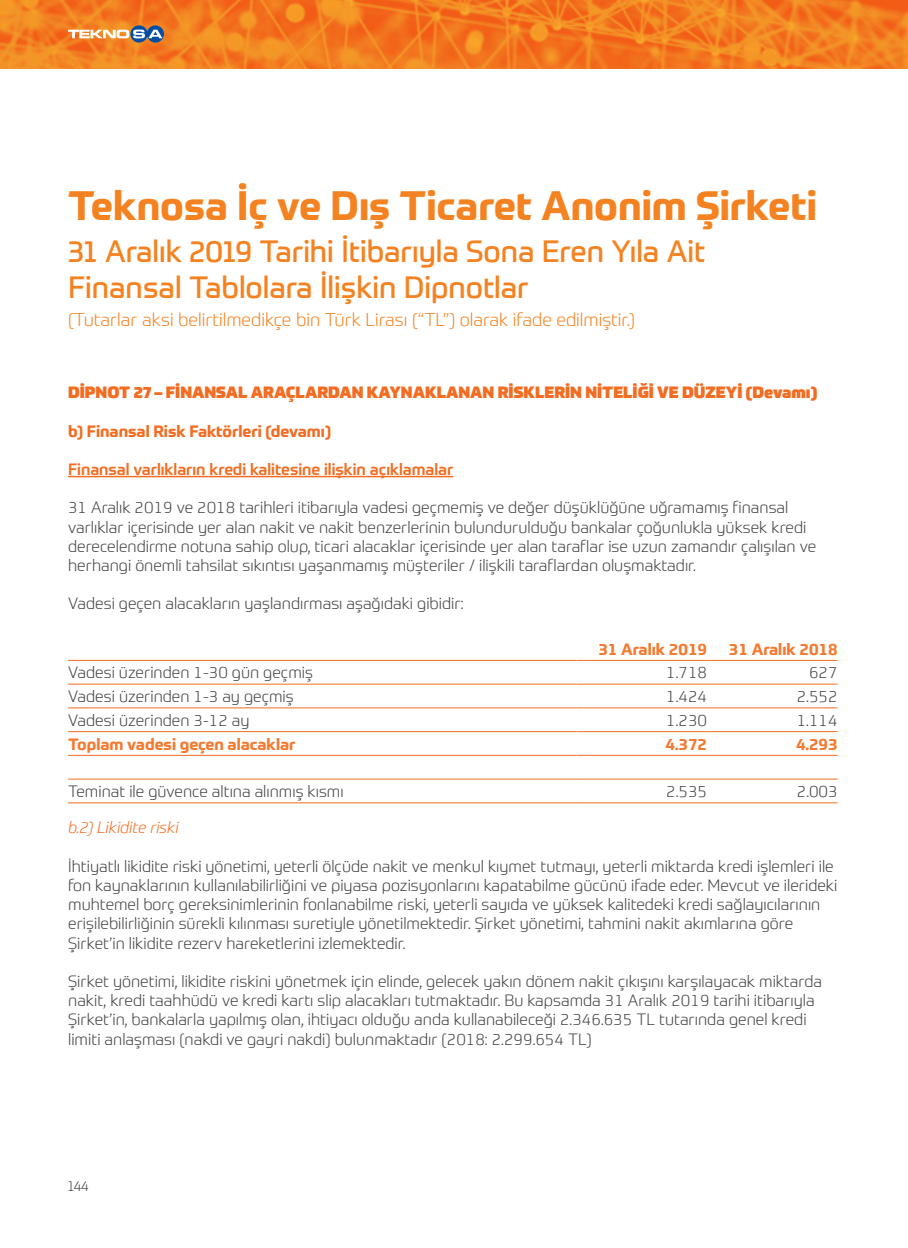
<style>
.page{position:relative;width:908px;height:1248px;background:#fff}
.page>*{position:absolute;margin:0;border:0;box-sizing:border-box;transform-origin:0 0}
.t1{font:700 40px "Prometo";color:#f58220}
.t2{font:30px/36px "Prometo";color:#f58220}
.t3{font:300 18px "Prometo";color:#f58220}
.t4{font:300 16px/19.2px "Prometo";color:#414042}
.t5{font:900 16px "Prometo";color:#f36c21}
.t6{font:700 16px "Prometo";color:#f47a32}
.t7{font:500 16px "Prometo";color:#f36c21}
.t8{font:700 16px "Prometo";color:#f36c21}
.t9{font:italic 300 16px "Prometo";color:#f36c21}
.t10{font:300 14px "Prometo";color:#414042}
</style>
<div class="page">
<svg style="left:0;top:0;width:907px;height:68px;background:#f27c20"></svg>
<svg style="left:147px;top:25px;width:17px;height:18px"></svg>
<svg style="left:130px;top:25px;width:18px;height:18px"></svg>
<svg style="left:68px;top:30px;width:94px;height:8px"></svg>
<hr style="left:68px;top:476px;width:385px;height:1px;background:#f36c21">
<hr style="left:68px;top:802px;width:508px;height:1px;background:#f36c21">
<hr style="left:576px;top:802px;width:130px;height:1px;background:#f36c21">
<hr style="left:706px;top:802px;width:131px;height:1px;background:#f36c21">
<hr style="left:68px;top:660px;width:508px;height:1px;background:#f36c21">
<hr style="left:576px;top:660px;width:130px;height:1px;background:#f36c21">
<hr style="left:706px;top:660px;width:131px;height:1px;background:#f36c21">
<hr style="left:68px;top:683px;width:508px;height:1px;background:#f36c21">
<hr style="left:576px;top:683px;width:130px;height:1px;background:#f36c21">
<hr style="left:706px;top:683px;width:131px;height:1px;background:#f36c21">
<hr style="left:68px;top:707px;width:508px;height:1px;background:#f36c21">
<hr style="left:576px;top:707px;width:130px;height:1px;background:#f36c21">
<hr style="left:706px;top:707px;width:131px;height:1px;background:#f36c21">
<hr style="left:68px;top:731px;width:508px;height:1px;background:#f36c21">
<hr style="left:576px;top:731px;width:130px;height:1px;background:#f36c21">
<hr style="left:706px;top:731px;width:131px;height:1px;background:#f36c21">
<hr style="left:68px;top:755px;width:508px;height:1px;background:#f36c21">
<hr style="left:576px;top:755px;width:130px;height:1px;background:#f36c21">
<hr style="left:706px;top:755px;width:131px;height:1px;background:#f36c21">
<hr style="left:68px;top:778px;width:508px;height:1px;background:#f36c21">
<hr style="left:576px;top:778px;width:130px;height:1px;background:#f36c21">
<hr style="left:706px;top:778px;width:131px;height:1px;background:#f36c21">
<h1 class="t1" style="left:68px;top:180px;width:750px">Teknosa İç ve Dış Ticaret Anonim Şirketi</h1>
<h2 class="t2" style="left:68px;top:233px;width:638px">31 Aralık 2019 Tarihi İtibarıyla Sona Eren Yıla Ait<br>Finansal Tablolara İlişkin Dipnotlar</h2>
<p class="t3" style="left:68px;top:308px;width:568px">(Tutarlar aksi belirtilmedikçe bin Türk Lirası (“TL”) olarak ifade edilmiştir.)</p>
<p class="t5" style="left:68px;top:382px;width:750px">DİPNOT 27 – FİNANSAL ARAÇLARDAN KAYNAKLANAN RİSKLERİN NİTELİĞİ VE DÜZEYİ (Devamı)</p>
<p class="t8" style="left:68px;top:421px;width:264px">b) Finansal Risk Faktörleri (devamı)</p>
<p class="t7" style="left:68px;top:459px;width:386px">Finansal varlıkların kredi kalitesine ilişkin açıklamalar</p>
<p class="t4" style="left:68px;top:498px;width:749px">31 Aralık 2019 ve 2018 tarihleri itibarıyla vadesi geçmemiş ve değer düşüklüğüne uğramamış finansal varlıklar içerisinde yer alan nakit ve nakit benzerlerinin bulundurulduğu bankalar çoğunlukla yüksek kredi derecelendirme notuna sahip olup, ticari alacaklar içerisinde yer alan taraflar ise uzun zamandır çalışılan ve herhangi önemli tahsilat sıkıntısı yaşanmamış müşteriler / ilişkili taraflardan oluşmaktadır.</p>
<p class="t4" style="left:68px;top:594px;width:396px">Vadesi geçen alacakların yaşlandırması aşağıdaki gibidir:</p>
<p class="t6" style="left:598px;top:639px;width:110px">31 Aralık 2019</p>
<p class="t6" style="left:728px;top:639px;width:110px">31 Aralık 2018</p>
<p class="t4" style="left:68px;top:663px;width:246px">Vadesi üzerinden 1-30 gün geçmiş</p>
<p class="t4" style="left:666px;top:663px;width:42px">1.718</p>
<p class="t4" style="left:808px;top:663px;width:30px">627</p>
<p class="t4" style="left:68px;top:686px;width:227px">Vadesi üzerinden 1-3 ay geçmiş</p>
<p class="t4" style="left:666px;top:686px;width:42px">1.424</p>
<p class="t4" style="left:796px;top:686px;width:42px">2.552</p>
<p class="t4" style="left:68px;top:710px;width:183px">Vadesi üzerinden 3-12 ay</p>
<p class="t4" style="left:666px;top:710px;width:42px">1.230</p>
<p class="t4" style="left:796px;top:710px;width:42px">1.114</p>
<p class="t6" style="left:68px;top:734px;width:229px">Toplam vadesi geçen alacaklar</p>
<p class="t6" style="left:665px;top:734px;width:43px">4.372</p>
<p class="t6" style="left:795px;top:734px;width:43px">4.293</p>
<p class="t4" style="left:68px;top:781px;width:277px">Teminat ile güvence altına alınmış kısmı</p>
<p class="t4" style="left:666px;top:781px;width:42px">2.535</p>
<p class="t4" style="left:796px;top:781px;width:42px">2.003</p>
<p class="t9" style="left:68px;top:818px;width:112px">b.2) Likidite riski</p>
<p class="t4" style="left:68px;top:856px;width:770px">İhtiyatlı likidite riski yönetimi, yeterli ölçüde nakit ve menkul kıymet tutmayı, yeterli miktarda kredi işlemleri ile fon kaynaklarının kullanılabilirliğini ve piyasa pozisyonlarını kapatabilme gücünü ifade eder. Mevcut ve ilerideki muhtemel borç gereksinimlerinin fonlanabilme riski, yeterli sayıda ve yüksek kalitedeki kredi sağlayıcılarının erişilebilirliğinin sürekli kılınması suretiyle yönetilmektedir. Şirket yönetimi, tahmini nakit akımlarına göre Şirket’in likidite rezerv hareketlerini izlemektedir.</p>
<p class="t4" style="left:68px;top:971px;width:755px">Şirket yönetimi, likidite riskini yönetmek için elinde, gelecek yakın dönem nakit çıkışını karşılayacak miktarda nakit, kredi taahhüdü ve kredi kartı slip alacakları tutmaktadır. Bu kapsamda 31 Aralık 2019 tarihi itibarıyla Şirket’in, bankalarla yapılmış olan, ihtiyacı olduğu anda kullanabileceği 2.346.635 TL tutarında genel kredi limiti anlaşması (nakdi ve gayri nakdi) bulunmaktadır (2018: 2.299.654 TL)</p>
<p class="t10" style="left:68px;top:1177px;width:22px">144</p>
</div>
